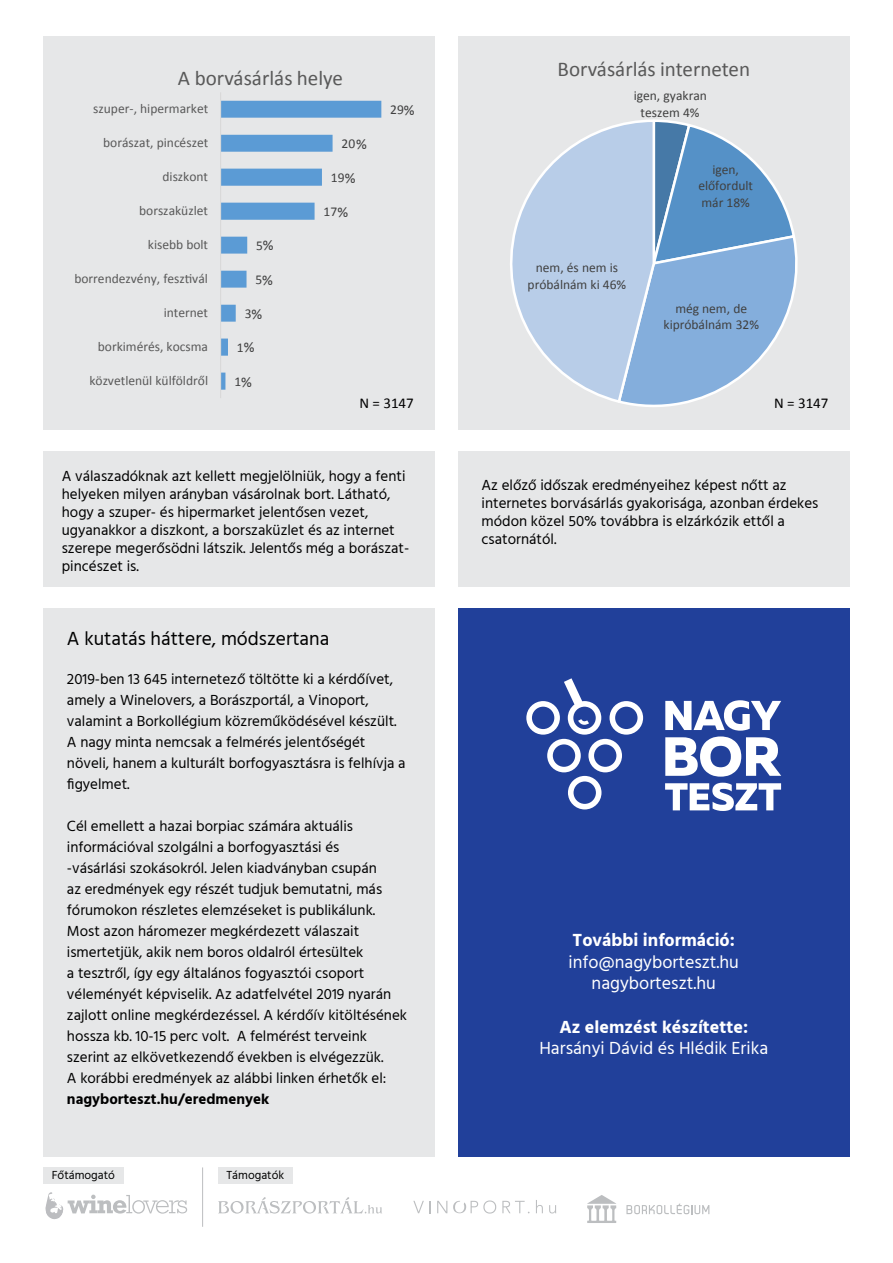
<style>
.page{position:relative;width:893px;height:1263px;background:#fff}
.page>*{position:absolute;margin:0;border:0;box-sizing:border-box;transform-origin:0 0}
.t1{font:21px "Calibri";color:#595959}
.t2{font:19.5px "Hind";color:#000}
.t3{font:18px/21.6px "Hind";color:#fff;text-align:center}
.t4{font:700 18px "Hind";color:#fff}
.t5{font:15px/21px "Hind";color:#000}
.t6{font:700 15px "Hind";color:#000}
.t7{font:15px "Calibri";color:#000}
.t8{font:15px "Calibri";color:#404040}
.t9{font:13.5px "Calibri";color:#595959}
.t10{font:13.5px/16.5px "Calibri";color:#404040;text-align:center}
.t11{font:12px "Hind";color:#000}
</style>
<div class="page">
<div style="left:458px;top:608px;width:392px;height:549px;background:#21409a"></div>
<div style="left:43px;top:36px;width:392px;height:394px;background:#e6e7e8"></div>
<div style="left:458px;top:36px;width:392px;height:394px;background:#e6e7e8"></div>
<svg style="left:526px;top:678px;width:117px;height:131px"></svg>
<svg style="left:665px;top:700px;width:116px;height:77px"></svg>
<svg style="left:665px;top:783px;width:116px;height:28px"></svg>
<svg style="left:218px;top:1197px;width:164px;height:16px"></svg>
<svg style="left:413px;top:1201px;width:17px;height:12px"></svg>
<svg style="left:437px;top:1201px;width:10px;height:12px"></svg>
<svg style="left:502px;top:1201px;width:28px;height:12px"></svg>
<svg style="left:536px;top:1200px;width:7px;height:13px"></svg>
<svg style="left:549px;top:1205px;width:7px;height:8px"></svg>
<svg style="left:453px;top:1200px;width:43px;height:13px"></svg>
<svg style="left:45px;top:1192px;width:142px;height:27px"></svg>
<svg style="left:626px;top:1203px;width:83px;height:11px"></svg>
<svg style="left:587px;top:1195px;width:29px;height:28px"></svg>
<div style="left:43px;top:1167px;width:80px;height:17px;background:#e6e7e8"></div>
<div style="left:218px;top:1167px;width:75px;height:17px;background:#e6e7e8"></div>
<hr style="left:202px;top:1167px;width:1px;height:60px;background:#bcbec0">
<div style="left:458px;top:451px;width:392px;height:136px;background:#e6e7e8"></div>
<div style="left:43px;top:451px;width:392px;height:136px;background:#e6e7e8"></div>
<div style="left:43px;top:608px;width:392px;height:549px;background:#e6e7e8"></div>
<svg style="left:221px;top:101px;width:160px;height:289px"></svg>
<hr style="left:220px;top:92px;width:1px;height:306px;background:#d9d9d9">
<svg style="left:510px;top:119px;width:288px;height:288px"></svg>
<h1 class="t1" style="left:178px;top:65px;width:167px">A borvásárlás helye</h1>
<p class="t9" style="left:93px;top:100px;width:117px">szuper-, hipermarket</p>
<p class="t9" style="left:103px;top:134px;width:107px">borászat, pincészet</p>
<p class="t9" style="left:162px;top:168px;width:47px">diszkont</p>
<p class="t9" style="left:139px;top:202px;width:70px">borszaküzlet</p>
<p class="t9" style="left:148px;top:236px;width:62px">kisebb bolt</p>
<p class="t9" style="left:74px;top:270px;width:135px">borrendezvény, fesztivál</p>
<p class="t9" style="left:164px;top:304px;width:46px">internet</p>
<p class="t9" style="left:98px;top:338px;width:112px">borkimérés, kocsma</p>
<p class="t9" style="left:89px;top:372px;width:120px">közvetlenül külföldről</p>
<p class="t8" style="left:263px;top:236px;width:12px">%</p>
<p class="t8" style="left:262px;top:271px;width:12px">%</p>
<p class="t10" style="left:256px;top:237px;width:8px">5</p>
<p class="t10" style="left:256px;top:271px;width:8px">5</p>
<p class="t8" style="left:251px;top:304px;width:12px">%</p>
<p class="t8" style="left:244px;top:338px;width:12px">%</p>
<p class="t8" style="left:241px;top:372px;width:12px">%</p>
<p class="t10" style="left:245px;top:305px;width:8px">3</p>
<p class="t10" style="left:237px;top:339px;width:8px">1</p>
<p class="t10" style="left:234px;top:373px;width:8px">1</p>
<p class="t10" style="left:342px;top:135px;width:15px">20</p>
<p class="t10" style="left:331px;top:169px;width:15px">19</p>
<p class="t10" style="left:323px;top:203px;width:15px">17</p>
<p class="t8" style="left:356px;top:135px;width:12px">%</p>
<p class="t8" style="left:345px;top:169px;width:12px">%</p>
<p class="t8" style="left:338px;top:202px;width:12px">%</p>
<p class="t10" style="left:390px;top:101px;width:15px">29</p>
<p class="t8" style="left:404px;top:101px;width:12px">%</p>
<p class="t7" style="left:359px;top:394px;width:56px">N = 3147</p>
<p class="t5" style="left:62px;top:468px;width:349px;line-height:18px">A válaszadóknak azt kellett megjelölniük, hogy a fenti helyeken milyen arányban vásárolnak bort. Látható, hogy a szuper- és hipermarket jelentősen vezet, ugyanakkor a diszkont, a borszaküzlet és az internet szerepe megerősödni látszik. Jelentős még a borászat&shy;pincészet is.</p>
<h2 class="t2" style="left:67px;top:625px;width:264px">A kutatás háttere, módszertana</h2>
<p class="t5" style="left:67px;top:669px;width:340px">2019-ben 13 645 internetező töltötte ki a kérdőívet, amely a Winelovers, a Borászportál, a Vinoport, valamint a Borkollégium közreműködésével készült.<br>A nagy minta nemcsak a felmérés jelentőségét növeli, hanem a kulturált borfogyasztásra is felhívja a figyelmet.</p>
<p class="t5" style="left:67px;top:816px;width:342px">Cél emellett a hazai borpiac számára aktuális információval szolgálni a borfogyasztási és<br>-vásárlási szokásokról. Jelen kiadványban csupán<br>az eredmények egy részét tudjuk bemutatni, más fórumokon részletes elemzéseket is publikálunk.<br>Most azon háromezer megkérdezett válaszait ismertetjük, akik nem boros oldalról értesültek<br>a tesztről, így egy általános fogyasztói csoport véleményét képviselik. Az adatfelvétel 2019 nyarán zajlott online megkérdezéssel. A kérdőív kitöltésének hossza kb. 10-15 perc volt. A felmérést terveink szerint az elkövetkezendő években is elvégezzük.<br>A korábbi eredmények az alábbi linken érhetők el:</p>
<p class="t6" style="left:67px;top:1090px;width:204px">nagyborteszt.hu/eredmenyek</p>
<p class="t11" style="left:52px;top:1167px;width:65px">Főtámogató</p>
<p class="t11" style="left:226px;top:1167px;width:59px">Támogatók</p>
<h1 class="t1" style="left:557px;top:55px;width:194px">Borvásárlás interneten</h1>
<p class="t10" style="left:634px;top:87px;width:75px">igen, gyakran teszem 4%</p>
<p class="t10" style="left:528px;top:259px;width:100px">nem, és nem is próbálnám ki 46%</p>
<p class="t10" style="left:698px;top:161px;width:56px">igen, előfordult már 18%</p>
<p class="t10" style="left:663px;top:300px;width:97px">még nem, de kipróbálnám 32%</p>
<p class="t7" style="left:774px;top:394px;width:56px">N = 3147</p>
<p class="t5" style="left:482px;top:477px;width:338px;line-height:18px">Az előző időszak eredményeihez képest nőtt az internetes borvásárlás gyakorisága, azonban érdekes módon közel 50% továbbra is elzárkózik ettől a csatornától.</p>
<p class="t4" style="left:573px;top:929px;width:164px">További információ:</p>
<p class="t3" style="left:568px;top:952px;width:172px">info@nagyborteszt.hu nagyborteszt.hu</p>
<p class="t4" style="left:559px;top:1016px;width:190px">Az elemzést készítette:</p>
<p class="t3" style="left:539px;top:1038px;width:230px">Harsányi Dávid és Hlédik Erika</p>
</div>
